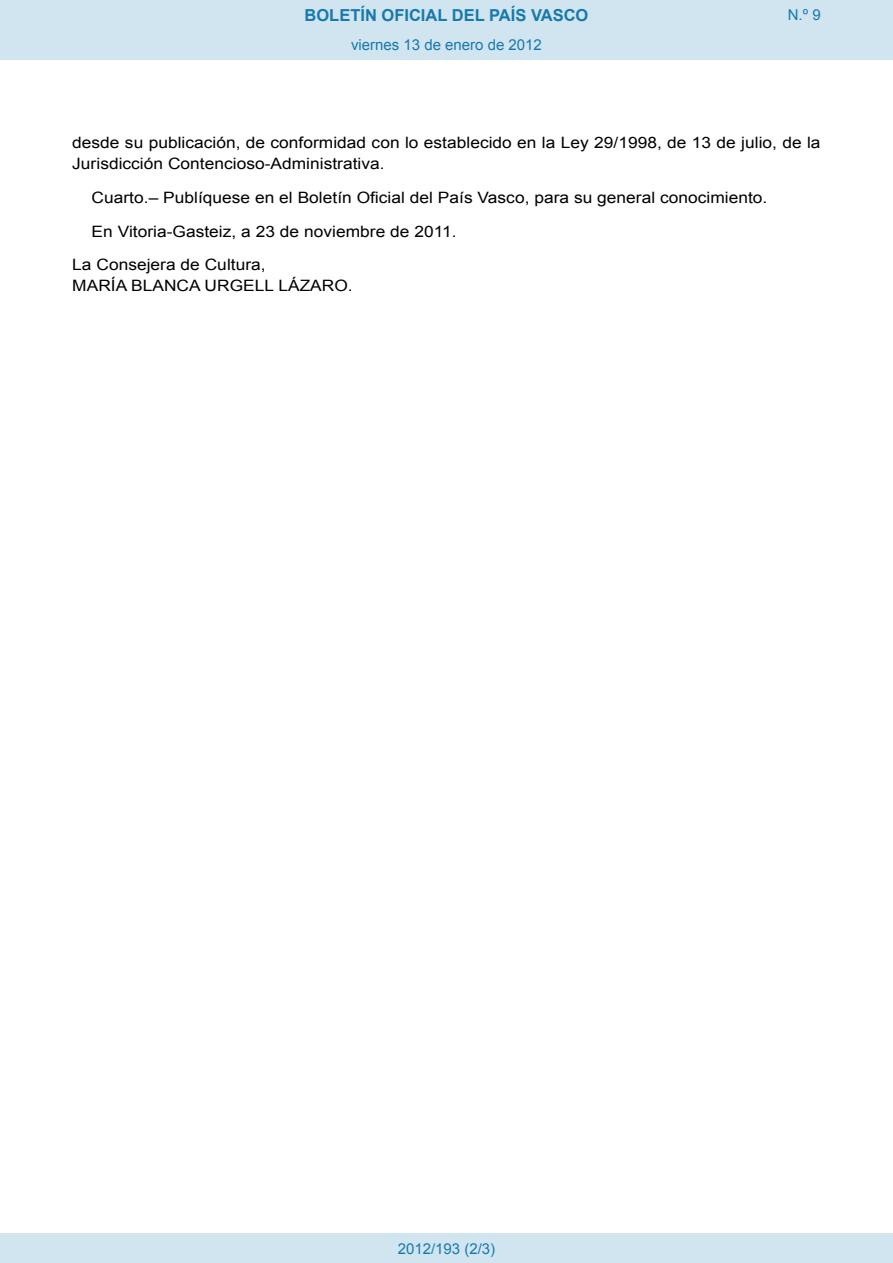
<style>
.page{position:relative;width:893px;height:1263px;background:#fff}
.page>*{position:absolute;margin:0;border:0;box-sizing:border-box;transform-origin:0 0}
.t1{font:700 16.5px "Arial";color:#1879ad}
.BOPVDetalle{font:15.6px/21px "Arial";color:#000;scale:1.11 1}
.BOPVFirmaLugFec{font:15.6px "Arial";color:#000;scale:1.11 1}
.BOPVFirmaNombre{font:15.6px "Arial";color:#000;scale:1.11 1}
.BOPVFirmaPuesto{font:15.6px "Arial";color:#000;scale:1.11 1}
.Paginacion_Centro{font:15px "Arial";color:#1879ad}
</style>
<div class="page">
<div style="left:0;top:0;width:893px;height:60px;background:#d0e5f0"></div>
<div style="left:0;top:1233px;width:893px;height:30px;background:#d0e5f0"></div>
<p class="t1" style="left:305px;top:4px;width:285px">BOLETÍN OFICIAL DEL PAÍS VASCO</p>
<p class="Paginacion_Centro" style="left:351px;top:35px;width:192px">viernes 13 de enero de 2012</p>
<p class="Paginacion_Centro" style="left:788px;top:5px;width:34px">N.º 9</p>
<p class="BOPVDetalle" style="left:72px;top:132px;width:676px">desde su publicación, de conformidad con lo establecido en la Ley 29/1998, de 13 de julio, de la<br>Jurisdicción Contencioso-Administrativa.</p>
<p class="BOPVDetalle" style="left:92px;top:187px;width:610px">Cuarto.– Publíquese en el Boletín Oficial del País Vasco, para su general conocimiento.</p>
<p class="BOPVFirmaLugFec" style="left:92px;top:221px;width:330px">En Vitoria-Gasteiz, a 23 de noviembre de 2011.</p>
<p class="BOPVFirmaPuesto" style="left:72px;top:255px;width:176px">La Consejera de Cultura,</p>
<p class="BOPVFirmaNombre" style="left:72px;top:276px;width:254px">MARÍA BLANCA URGELL LÁZARO.</p>
<p class="Paginacion_Centro" style="left:398px;top:1238px;width:99px">2012/193 (2/3)</p>
</div>
